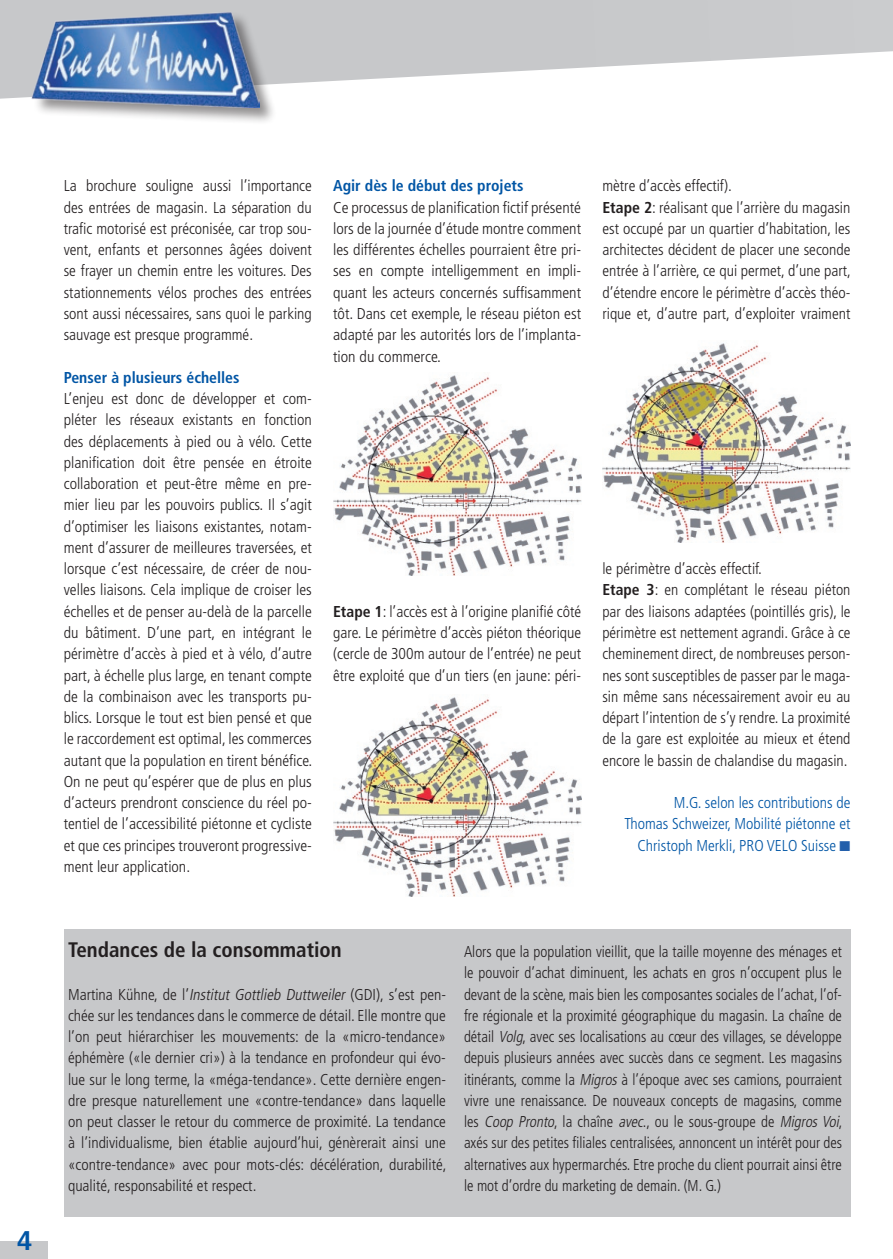
<style>
.page{position:relative;width:893px;height:1259px;background:#fff}
.page>*{position:absolute;margin:0;border:0;box-sizing:border-box;transform-origin:0 0}
.t1{font:700 condensed 27px "Frutiger";color:#0155a5;scale:1.11 1}
.t2{font:700 condensed 21px "Frutiger";color:#231f20}
.t3{font:300 condensed 15.75px/21.3px "Frutiger";color:#231f20;text-align:justify}
.t4{font:300 condensed 15.75px/21.3px "Frutiger";color:#231f20;text-align:justify;scale:.95 1}
.t5{font:300 condensed 15.75px/21.3px "Frutiger";color:#0155a5;text-align:right}
.t6{font:700 condensed 15.75px "Frutiger";color:#0155a5}
.s1{font-weight:700}
.s2{color:#235fab}
.s3{font-style:italic}
</style>
<div class="page">
<div style="left:0;top:1242px;width:48px;height:17px;background:#c7c8ca"></div>
<svg style="left:0;top:0;width:893px;height:99px"></svg>
<div style="left:31px;top:11px;width:253px;height:121px;background:#231f20;opacity:.5"></div>
<img style="left:32px;top:12px;width:228px;height:95px">
<div style="left:64px;top:928px;width:786px;height:288px;background:#c7c8ca"></div>
<img style="left:333px;top:375px;width:248px;height:200px">
<img style="left:333px;top:697px;width:248px;height:199px">
<img style="left:602px;top:343px;width:249px;height:200px">
<h1 class="t1" style="left:17px;top:1225px;width:16px">4</h1>
<p class="t3" style="left:64px;top:175px;width:250px">La brochure souligne aussi l’importance des entrées de magasin. La séparation du trafic motorisé est préconisée, car trop sou&shy;vent, enfants et personnes âgées doivent se frayer un chemin entre les voitures. Des stationnements vélos proches des entrées sont aussi nécessaires, sans quoi le parking sauvage est presque programmé.</p>
<p class="t6" style="left:64px;top:368px;width:177px">Penser à plusieurs échelles</p>
<p class="t3" style="left:64px;top:388px;width:250px">L’enjeu est donc de développer et com&shy;pléter les réseaux existants en fonction des déplacements à pied ou à vélo. Cette planification doit être pensée en étroite collaboration et peut-être même en pre&shy;mier lieu par les pouvoirs publics. Il s’agit d’optimiser les liaisons existantes, notam&shy;ment d’assurer de meilleures traversées, et lorsque c’est nécessaire, de créer de nou&shy;velles liaisons. Cela implique de croiser les échelles et de penser au-delà de la parcelle du bâtiment. D’une part, en intégrant le périmètre d’accès à pied et à vélo, d’autre part, à échelle plus large, en tenant compte de la combinaison avec les transports pu&shy;blics. Lorsque le tout est bien pensé et que le raccordement est optimal, les commerces autant que la population en tirent bénéfice.<br>On ne peut qu’espérer que de plus en plus d’acteurs prendront conscience du réel po&shy;tentiel de l’accessibilité piétonne et cycliste et que ces principes trouveront progressive&shy;ment leur application.</p>
<p class="t6" style="left:333px;top:177px;width:192px">Agir dès le début des projets</p>
<p class="t3" style="left:333px;top:197px;width:250px">Ce processus de planification fictif présenté lors de la journée d’étude montre comment les différentes échelles pourraient être pri&shy;ses en compte intelligemment en impli&shy;quant les acteurs concernés suffisamment tôt. Dans cet exemple, le réseau piéton est adapté par les autorités lors de l’implanta&shy;tion du commerce.</p>
<p class="t3" style="left:333px;top:601px;width:250px"><span class="s1">Etape 1</span>: l’accès est à l’origine planifié côté gare. Le périmètre d’accès piéton théorique (cercle de 300m autour de l’entrée) ne peut être exploité que d’un tiers (en jaune: péri-</p>
<p class="t3" style="left:602px;top:175px;width:250px;text-align:left">mètre d’accès effectif).<br><span class="s1">Etape 2</span>: réalisant que l’arrière du magasin est occupé par un quartier d’habitation, les architectes décident de placer une seconde entrée à l’arrière, ce qui permet, d’une part, d’étendre encore le périmètre d’accès théo&shy;rique et, d’autre part, d’exploiter vraiment</p>
<p class="t3" style="left:602px;top:558px;width:250px;text-align:left">le périmètre d’accès effectif.<br><span class="s1">Etape 3</span>: en complétant le réseau piéton par des liaisons adaptées (pointillés gris), le périmètre est nettement agrandi. Grâce à ce cheminement direct, de nombreuses person&shy;nes sont susceptibles de passer par le maga&shy;sin même sans nécessairement avoir eu au départ l’intention de s’y rendre. La proximité de la gare est exploitée au mieux et étend encore le bassin de chalandise du magasin.</p>
<p class="t5" style="left:624px;top:792px;width:228px">M.G. selon les contributions de<br>Thomas Schweizer, Mobilité piétonne et<br>Christoph Merkli, PRO VELO Suisse <span class="s2">■</span></p>
<h2 class="t2" style="left:68px;top:937px;width:275px">Tendances de la consommation</h2>
<p class="t3" style="left:68px;top:983px;width:380px">Martina Kühne, de l’<span class="s3">Institut Gottlieb Duttweiler</span> (GDI), s’est pen&shy;chée sur les tendances dans le commerce de détail. Elle montre que l’on peut hiérarchiser les mouvements: de la «micro-tendance» éphémère («le dernier cri») à la tendance en profondeur qui évo&shy;lue sur le long terme, la «méga-tendance». Cette dernière engen&shy;dre presque naturellement une «contre-tendance» dans laquelle on peut classer le retour du commerce de proximité. La tendance à l’individualisme, bien établie aujourd’hui, génèrerait ainsi une «contre-tendance» avec pour mots-clés: décélération, durabilité, qualité, responsabilité et respect.</p>
<p class="t4" style="left:464px;top:941px;width:400px">Alors que la population vieillit, que la taille moyenne des ménages et le pouvoir d’achat diminuent, les achats en gros n’occupent plus le devant de la scène, mais bien les composantes sociales de l’achat, l’of&shy;fre régionale et la proximité géographique du magasin. La chaîne de détail <span class="s3">Volg</span>, avec ses localisations au cœur des villages, se développe depuis plusieurs années avec succès dans ce segment. Les magasins itinérants, comme la <span class="s3">Migros</span> à l’époque avec ses camions, pourraient vivre une renaissance. De nouveaux concepts de magasins, comme les <span class="s3">Coop Pronto</span>, la chaîne <span class="s3">avec</span>., ou le sous-groupe de <span class="s3">Migros Voi</span>, axés sur des petites filiales centralisées, annoncent un intérêt pour des alternatives aux hypermarchés. Etre proche du client pourrait ainsi être le mot d’ordre du marketing de demain. (M. G.)</p>
</div>
